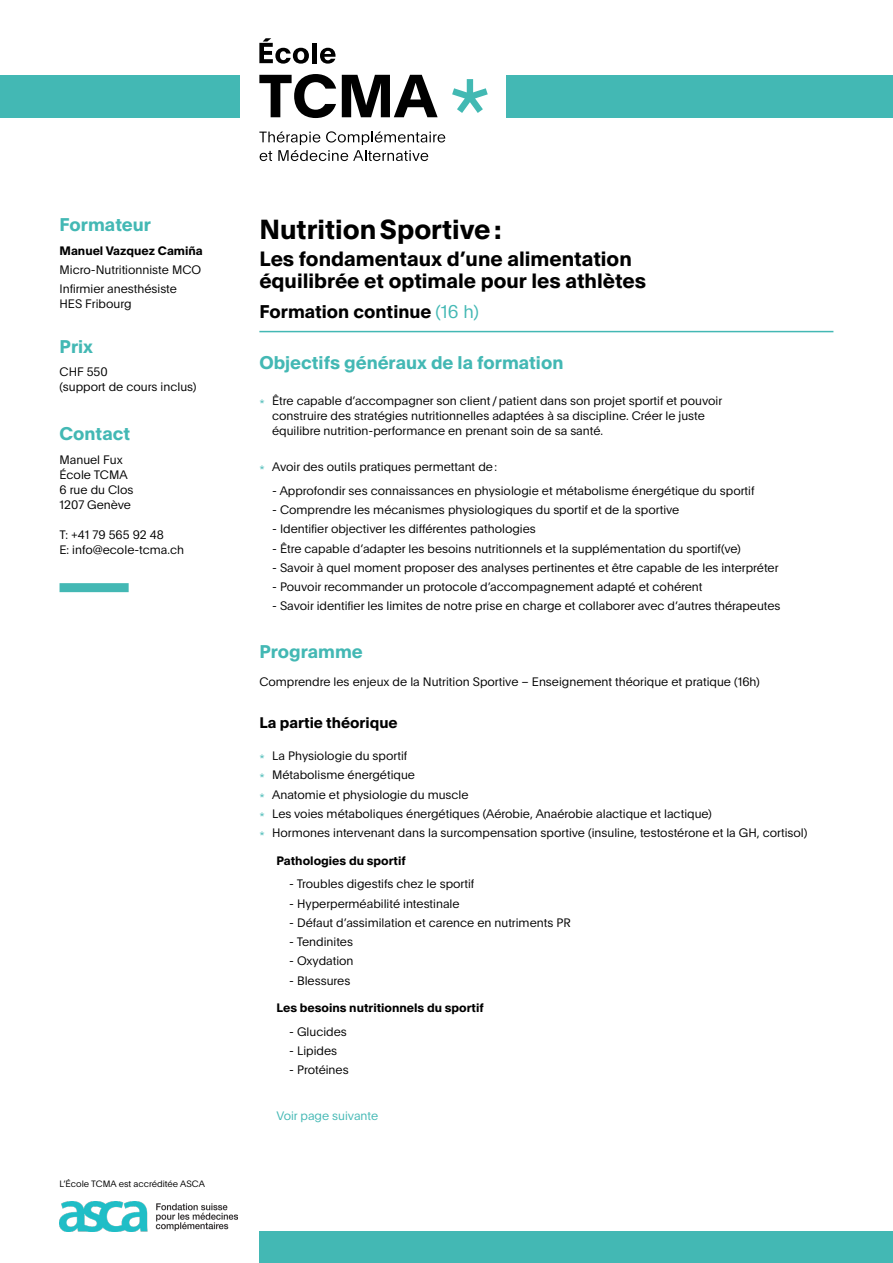
<style>
.page{position:relative;width:893px;height:1263px;background:#fff}
.page>*{position:absolute;margin:0;border:0;box-sizing:border-box;transform-origin:0 0}
.t1{font:700 27px "Plain";color:#000}
.t2{font:700 20.25px/22.5px "Plain";color:#000}
.t3{font:700 18px "Plain";color:#43b8b4}
.t4{font:700 18px "Plain";color:#000}
.t5{font:700 15px "Plain";color:#000}
.t6{font:300 12px/15px "Plain";color:#000}
.t7{font:700 12px "Plain";color:#000}
.t8{font:300 12px "Plain";color:#43b8b4}
.t9{font:300 9px "Plain";color:#000}
.s1{font-weight:300;color:#43b8b4}
.s2{color:#43b8b4}
</style>
<div class="page">
<svg style="left:452px;top:79px;width:36px;height:34px"></svg>
<svg style="left:259px;top:74px;width:77px;height:44px"></svg>
<svg style="left:342px;top:75px;width:96px;height:42px"></svg>
<svg style="left:259px;top:38px;width:50px;height:26px"></svg>
<div style="left:312px;top:43px;width:5px;height:20px;background:#000"></div>
<svg style="left:320px;top:48px;width:16px;height:16px"></svg>
<svg style="left:259px;top:131px;width:186px;height:30px"></svg>
<div style="left:506px;top:75px;width:387px;height:42px;background:#43b8b4"></div>
<div style="left:0;top:75px;width:239px;height:42px;background:#43b8b4"></div>
<div style="left:259px;top:1231px;width:634px;height:32px;background:#43b8b4"></div>
<img style="left:60px;top:1201px;width:177px;height:30px">
<div style="left:60px;top:583px;width:69px;height:9px;background:#43b8b4"></div>
<hr style="left:259px;top:331px;width:574px;height:1px;background:#43b8b4">
<h3 class="t3" style="left:60px;top:212px;width:93px">Formateur</h3>
<p class="t7" style="left:60px;top:242px;width:145px">Manuel Vazquez Camiña</p>
<p class="t6" style="left:60px;top:260px;width:143px;line-height:19.2px">Micro-Nutritionniste MCO<br>Infirmier anesthésiste</p>
<p class="t6" style="left:60px;top:296px;width:74px">HES Fribourg</p>
<h3 class="t3" style="left:60px;top:333px;width:35px">Prix</h3>
<p class="t6" style="left:60px;top:364px;width:138px">CHF 550<br>(support de cours inclus)</p>
<h3 class="t3" style="left:60px;top:421px;width:72px">Contact</h3>
<p class="t6" style="left:60px;top:451px;width:76px">Manuel Fux<br>École TCMA<br>6 rue du Clos<br>1207 Genève</p>
<p class="t6" style="left:60px;top:526px;width:126px">T: +41 79 565 92 48<br>E: info@ecole-tcma.ch</p>
<p class="t9" style="left:60px;top:1177px;width:147px">L’École TCMA est accréditée ASCA</p>
<h1 class="t1" style="left:259px;top:209px;width:244px">Nutrition Sportive :</h1>
<h2 class="t2" style="left:259px;top:246px;width:388px">Les fondamentaux d’une alimentation équilibrée et optimale pour les athlètes</h2>
<h3 class="t4" style="left:259px;top:299px;width:221px">Formation continue <span class="s1">(16 h)</span></h3>
<h3 class="t3" style="left:259px;top:349px;width:305px">Objectifs généraux de la formation</h3>
<p class="t6" style="left:272px;top:393px;width:451px;text-indent:-13px"><span class="s2">*</span> Être capable d’accompagner son client / patient dans son projet sportif et pouvoir construire des stratégies nutritionnelles adaptées à sa discipline. Créer le juste équilibre nutrition-performance en prenant soin de sa santé.</p>
<p class="t6" style="left:259px;top:459px;width:239px"><span class="s2">*</span> Avoir des outils pratiques permettant de :</p>
<p class="t6" style="left:272px;top:483px;width:484px">- Approfondir ses connaissances en physiologie et métabolisme énergétique du sportif</p>
<p class="t6" style="left:272px;top:502px;width:409px">- Comprendre les mécanismes physiologiques du sportif et de la sportive</p>
<p class="t6" style="left:272px;top:521px;width:265px">- Identifier objectiver les différentes pathologies</p>
<p class="t6" style="left:272px;top:540px;width:470px">- Être capable d’adapter les besoins nutritionnels et la supplémentation du sportif(ve)</p>
<p class="t6" style="left:272px;top:560px;width:508px">- Savoir à quel moment proposer des analyses pertinentes et être capable de les interpréter</p>
<p class="t6" style="left:272px;top:579px;width:432px">- Pouvoir recommander un protocole d’accompagnement adapté et cohérent</p>
<p class="t6" style="left:272px;top:598px;width:510px">- Savoir identifier les limites de notre prise en charge et collaborer avec d’autres thérapeutes</p>
<h3 class="t3" style="left:259px;top:639px;width:105px">Programme</h3>
<p class="t6" style="left:259px;top:673px;width:502px">Comprendre les enjeux de la Nutrition Sportive – Enseignement théorique et pratique (16h)</p>
<p class="t5" style="left:259px;top:712px;width:140px">La partie théorique</p>
<p class="t6" style="left:259px;top:746px;width:550px;line-height:19.2px"><span class="s2">*</span> La Physiologie du sportif<br><span class="s2">*</span> Métabolisme énergétique<br><span class="s2">*</span> Anatomie et physiologie du muscle<br><span class="s2">*</span> Les voies métaboliques énergétiques (Aérobie, Anaérobie alactique et lactique)<br><span class="s2">*</span> Hormones intervenant dans la surcompensation sportive (insuline, testostérone et la GH, cortisol)</p>
<p class="t7" style="left:276px;top:852px;width:131px">Pathologies du sportif</p>
<p class="t6" style="left:289px;top:876px;width:187px">- Troubles digestifs chez le sportif</p>
<p class="t6" style="left:289px;top:895px;width:172px">- Hyperperméabilité intestinale</p>
<p class="t6" style="left:289px;top:914px;width:283px">- Défaut d’assimilation et carence en nutriments PR</p>
<p class="t6" style="left:289px;top:934px;width:65px">- Tendinites</p>
<p class="t6" style="left:289px;top:953px;width:66px">- Oxydation</p>
<p class="t6" style="left:289px;top:972px;width:63px">- Blessures</p>
<p class="t7" style="left:276px;top:999px;width:209px">Les besoins nutritionnels du sportif</p>
<p class="t6" style="left:289px;top:1023px;width:59px">- Glucides</p>
<p class="t6" style="left:289px;top:1043px;width:50px">- Lipides</p>
<p class="t6" style="left:289px;top:1062px;width:61px">- Protéines</p>
<p class="t8" style="left:276px;top:1107px;width:103px">Voir page suivante</p>
</div>
